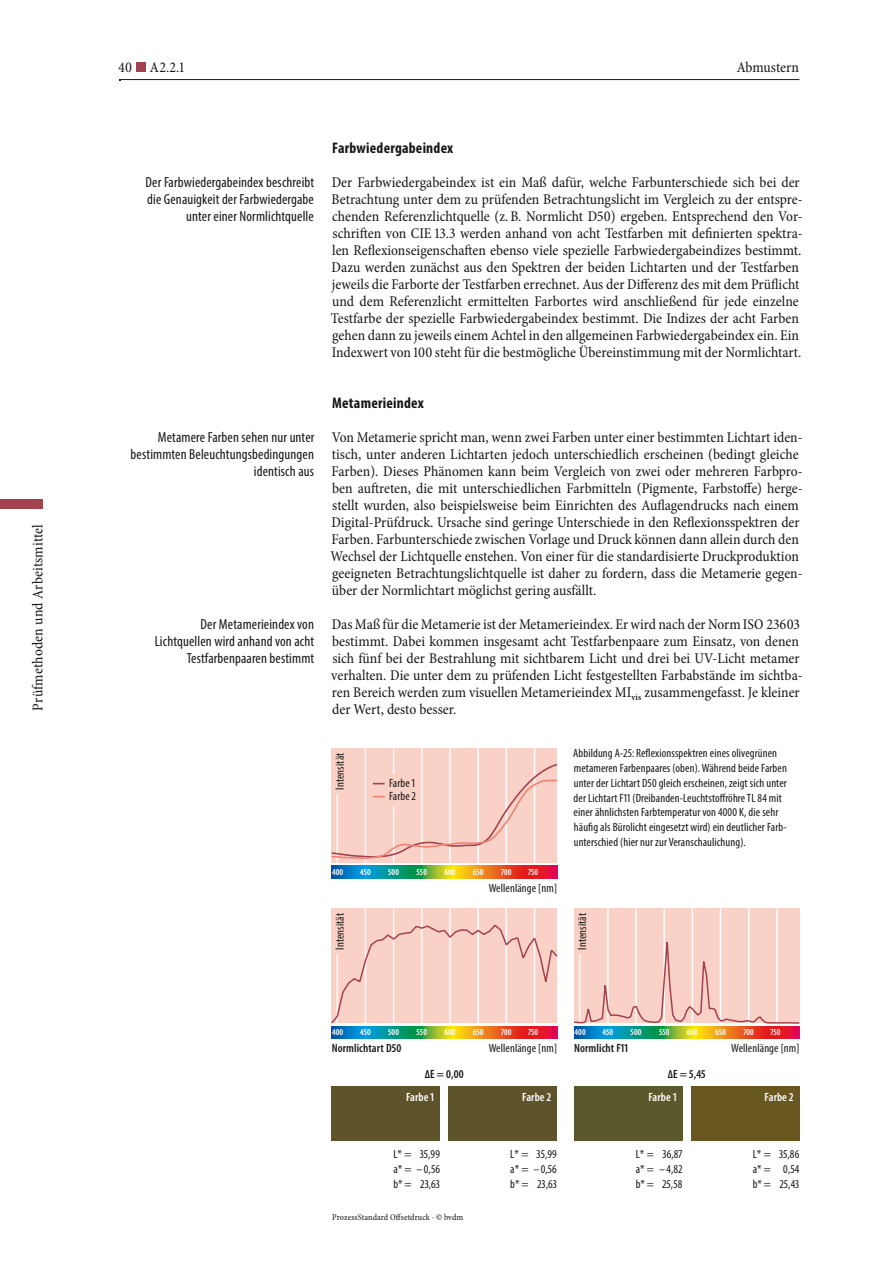
<style>
.page{position:relative;width:893px;height:1263px;background:#fff}
.page>*{position:absolute;margin:0;border:0;box-sizing:border-box;transform-origin:0 0}
.t1{font:700 condensed 15.3px "Myriad Pro";letter-spacing:.015em;color:#181716}
.t2{font:condensed 15px/17px "Minion Pro";color:#181716}
.t3{font:condensed 14.7px/17px "Myriad Pro";letter-spacing:.01em;color:#181716;text-align:right}
.t4{font:condensed 12px/15px "Myriad Pro";letter-spacing:.01em;color:#181716;text-align:justify}
.t5{font:600 condensed 12px "Myriad Pro";letter-spacing:.01em;color:#181716}
.t6{font:600 condensed 12px "Myriad Pro";letter-spacing:.01em;color:#fff}
.t7{font:600 condensed 9px "Myriad Pro";letter-spacing:.01em;color:#fff}
.t8{font:condensed 9px "Minion Pro";letter-spacing:.005em;color:#181716}
</style>
<div class="page">
<hr style="left:120px;top:79px;width:679px;height:1px;background:#181716">
<div style="left:136px;top:63px;width:10px;height:9px;background:#a3424f"></div>
<div style="left:0;top:499px;width:43px;height:10px;background:#a3424f"></div>
<div style="left:449px;top:1086px;width:108px;height:55px;background:#5d542b"></div>
<div style="left:332px;top:1086px;width:108px;height:55px;background:#5d542b"></div>
<div style="left:691px;top:1086px;width:108px;height:55px;background:#695720"></div>
<div style="left:574px;top:1086px;width:108px;height:55px;background:#5b582b"></div>
<svg style="left:574px;top:1026px;width:225px;height:12px;background:#827d54"></svg>
<div style="left:574px;top:908px;width:225px;height:115px;background:#fad1c6"></div>
<hr style="left:635px;top:908px;width:2px;height:115px;background:#fff">
<hr style="left:692px;top:908px;width:1px;height:115px;background:#fff">
<hr style="left:748px;top:908px;width:1px;height:115px;background:#fff">
<hr style="left:607px;top:908px;width:2px;height:115px;background:#fff">
<hr style="left:663px;top:908px;width:2px;height:115px;background:#fff">
<hr style="left:720px;top:908px;width:1px;height:115px;background:#fff">
<hr style="left:776px;top:908px;width:2px;height:115px;background:#fff">
<svg style="left:332px;top:1026px;width:225px;height:12px;background:#827d54"></svg>
<div style="left:332px;top:908px;width:225px;height:115px;background:#fad1c6"></div>
<hr style="left:393px;top:908px;width:1px;height:115px;background:#fff">
<hr style="left:449px;top:908px;width:2px;height:115px;background:#fff">
<hr style="left:506px;top:908px;width:1px;height:115px;background:#fff">
<hr style="left:365px;top:908px;width:1px;height:115px;background:#fff">
<hr style="left:421px;top:908px;width:2px;height:115px;background:#fff">
<hr style="left:477px;top:908px;width:2px;height:115px;background:#fff">
<hr style="left:534px;top:908px;width:1px;height:115px;background:#fff">
<svg style="left:332px;top:866px;width:225px;height:12px;background:#827d54"></svg>
<div style="left:332px;top:748px;width:225px;height:115px;background:#fad1c6"></div>
<hr style="left:393px;top:806px;width:1px;height:57px;background:#fff">
<hr style="left:449px;top:748px;width:2px;height:115px;background:#fff">
<hr style="left:506px;top:748px;width:1px;height:115px;background:#fff">
<hr style="left:365px;top:748px;width:1px;height:115px;background:#fff">
<hr style="left:421px;top:748px;width:2px;height:115px;background:#fff">
<hr style="left:477px;top:748px;width:2px;height:115px;background:#fff">
<hr style="left:534px;top:748px;width:1px;height:115px;background:#fff">
<svg style="left:574px;top:920px;width:225px;height:104px"></svg>
<hr style="left:337px;top:794px;width:1px;height:69px;background:#fff">
<svg style="left:332px;top:923px;width:226px;height:101px"></svg>
<svg style="left:332px;top:748px;width:226px;height:112px"></svg>
<p class="t2" style="left:29px;top:710px;width:188px;rotate:-90deg">Prüfmethoden und Arbeitsmittel</p>
<p class="t2" style="left:118px;top:59px;width:68px">40 A2.2.1</p>
<p class="t2" style="left:737px;top:59px;width:64px">Abmustern</p>
<p class="t3" style="left:146px;top:174px;width:170px">Der Farbwiedergabeindex beschreibt die Genauigkeit der Farbwiedergabe unter einer Normlichtquelle</p>
<p class="t3" style="left:131px;top:429px;width:185px">Metamere Farben sehen nur unter bestimmten Beleuchtungsbedingungen identisch aus</p>
<p class="t3" style="left:155px;top:616px;width:161px">Der Metamerieindex von<br>Lichtquellen wird anhand von acht<br>Testfarbenpaaren bestimmt</p>
<p class="t1" style="left:332px;top:138px;width:123px">Farbwiedergabeindex</p>
<p class="t2" style="left:331px;top:174px;width:473px">Der Farbwiedergabeindex ist ein Maß dafür, welche Farbunterschiede sich bei der Betrachtung unter dem zu prüfenden Betrachtungslicht im Vergleich zu der entspre&shy;chenden Referenzlichtquelle (z.B. Normlicht D50) ergeben. Entsprechend den Vor&shy;schriften von CIE 13.3 werden anhand von acht Testfarben mit definierten spektra&shy;len Reflexionseigenschaften ebenso viele spezielle Farbwiedergabeindizes bestimmt.<br>Dazu werden zunächst aus den Spektren der beiden Lichtarten und der Testfarben jeweils die Farborte der Testfarben errechnet. Aus der Differenz des mit dem Prüflicht und dem Referenzlicht ermittelten Farbortes wird anschließend für jede einzelne Testfarbe der spezielle Farbwiedergabeindex bestimmt. Die Indizes der acht Farben gehen dann zu jeweils einem Achtel in den allgemeinen Farbwiedergabeindex ein. Ein Indexwert von 100 steht für die bestmögliche Übereinstimmu</p>
<p class="t2" style="left:666px;top:344px;width:137px">ng mit der Normlichtart.</p>
<p class="t1" style="left:332px;top:394px;width:93px">Metamerieindex</p>
<p class="t2" style="left:331px;top:429px;width:473px">Von Metamerie spricht man, wenn zwei Farben unter einer bestimmten Lichtart iden&shy;tisch, unter anderen Lichtarten jedoch unterschiedlich erscheinen (bedingt gleiche Farben). Dieses Phänomen kann beim Vergleich von zwei oder mehreren Farbpro&shy;ben auftreten, die mit unterschiedlichen Farbmitteln (Pigmente, Farbstoffe) herge&shy;stellt wurden, also beispielsweise beim Einrichten des Auflagendrucks nach einem Digital-Prüfdruck. Ursache sind geringe Unterschiede in den Reflexionsspektren der Farben. Farbunterschiede zwischen Vorlage und Druck können dann allein durch den Wechsel der Lichtquelle enstehen. Von einer für die standardisierte Druckproduktion geeigneten Betrachtungslichtquelle ist daher zu fordern, dass die Metamerie gegen&shy;über der Normlichtart möglichst gering ausfällt.</p>
<p class="t2" style="left:331px;top:616px;width:473px">Das Maß für die Metamerie ist der Metamerieindex. Er wird nach der Norm ISO 23603 bestimmt. Dabei kommen insgesamt acht Testfarbenpaare zum Einsatz, von denen sich fünf bei der Bestrahlung mit sichtbarem Licht und drei bei UV-Licht metamer verhalten. Die unter dem zu prüfenden Licht festgestellten Farbabstände im sichtba&shy;ren Bereich werden zum visuellen Metamerieindex MI<sub>vis</sub> zusammengefasst. Je kleiner der Wert, desto besser.</p>
<p class="t4" style="left:332px;top:789px;width:38px;rotate:-90deg">Intensität</p>
<p class="t4" style="left:389px;top:776px;width:28px">Farbe 1</p>
<p class="t4" style="left:389px;top:789px;width:28px">Farbe 2</p>
<p class="t7" style="left:332px;top:866px;width:13px">400</p>
<p class="t7" style="left:360px;top:866px;width:12px">450</p>
<p class="t7" style="left:388px;top:866px;width:12px">500</p>
<p class="t7" style="left:417px;top:866px;width:12px">550</p>
<p class="t7" style="left:444px;top:866px;width:13px">600</p>
<p class="t7" style="left:473px;top:866px;width:12px">650</p>
<p class="t7" style="left:501px;top:866px;width:12px">700</p>
<p class="t7" style="left:528px;top:866px;width:12px">750</p>
<p class="t4" style="left:489px;top:880px;width:70px">Wellenlänge [nm]</p>
<p class="t4" style="left:573px;top:745px;width:215px;text-align:left">Abbildung A-25: Reflexionsspektren eines olivegrünen metameren Farbenpaares (oben). Während beide Farben unter der Lichtart D50 gleich erscheinen, zeigt sich unter der Lichtart F11 (Dreibanden-Leuchtstoffröhre TL 84 mit einer ähnlichsten Farbtemperatur von 4000 K, die sehr häufig als Bürolicht eingesetzt wird) ein deutlicher Farb&shy;unterschied (hier nur zur Veranschaulichung).</p>
<p class="t4" style="left:332px;top:950px;width:38px;rotate:-90deg">Intensität</p>
<p class="t4" style="left:574px;top:950px;width:38px;rotate:-90deg">Intensität</p>
<p class="t7" style="left:332px;top:1026px;width:13px">400</p>
<p class="t7" style="left:360px;top:1026px;width:12px">450</p>
<p class="t7" style="left:388px;top:1026px;width:12px">500</p>
<p class="t7" style="left:417px;top:1026px;width:12px">550</p>
<p class="t7" style="left:444px;top:1026px;width:13px">600</p>
<p class="t7" style="left:473px;top:1026px;width:12px">650</p>
<p class="t7" style="left:501px;top:1026px;width:12px">700</p>
<p class="t7" style="left:528px;top:1026px;width:12px">750</p>
<p class="t7" style="left:575px;top:1026px;width:13px">400</p>
<p class="t7" style="left:602px;top:1026px;width:12px">450</p>
<p class="t7" style="left:631px;top:1026px;width:12px">500</p>
<p class="t7" style="left:659px;top:1026px;width:12px">550</p>
<p class="t7" style="left:687px;top:1026px;width:13px">600</p>
<p class="t7" style="left:715px;top:1026px;width:12px">650</p>
<p class="t7" style="left:743px;top:1026px;width:12px">700</p>
<p class="t7" style="left:770px;top:1026px;width:12px">750</p>
<p class="t5" style="left:332px;top:1040px;width:71px">Normlichtart D50</p>
<p class="t4" style="left:489px;top:1040px;width:70px">Wellenlänge [nm]</p>
<p class="t5" style="left:574px;top:1040px;width:56px">Normlicht F11</p>
<p class="t4" style="left:731px;top:1040px;width:70px">Wellenlänge [nm]</p>
<p class="t5" style="left:425px;top:1066px;width:40px">∆E = 0,00</p>
<p class="t5" style="left:668px;top:1066px;width:39px">∆E = 5,45</p>
<p class="t6" style="left:406px;top:1090px;width:30px">Farbe 1</p>
<p class="t6" style="left:522px;top:1090px;width:30px">Farbe 2</p>
<p class="t6" style="left:648px;top:1090px;width:30px">Farbe 1</p>
<p class="t6" style="left:765px;top:1090px;width:30px">Farbe 2</p>
<p class="t4" style="left:393px;top:1146px;width:48px">L* = 35,99 a* = – 0,56 b* = 23,63</p>
<p class="t4" style="left:510px;top:1146px;width:48px">L* = 35,99 a* = – 0,56 b* = 23,63</p>
<p class="t8" style="left:332px;top:1211px;width:73px">ProzessStandard Offsetd</p>
<p class="t8" style="left:418px;top:1211px;width:14px">ruc</p>
<p class="t8" style="left:448px;top:1211px;width:17px">bvd</p>
<p class="t4" style="left:636px;top:1146px;width:48px">L* = 36,87 a* = – 4,82 b* = 25,58</p>
<p class="t4" style="left:753px;top:1146px;width:48px">L* = 35,86 a* = 0,54 b* = 25,43</p>
</div>
